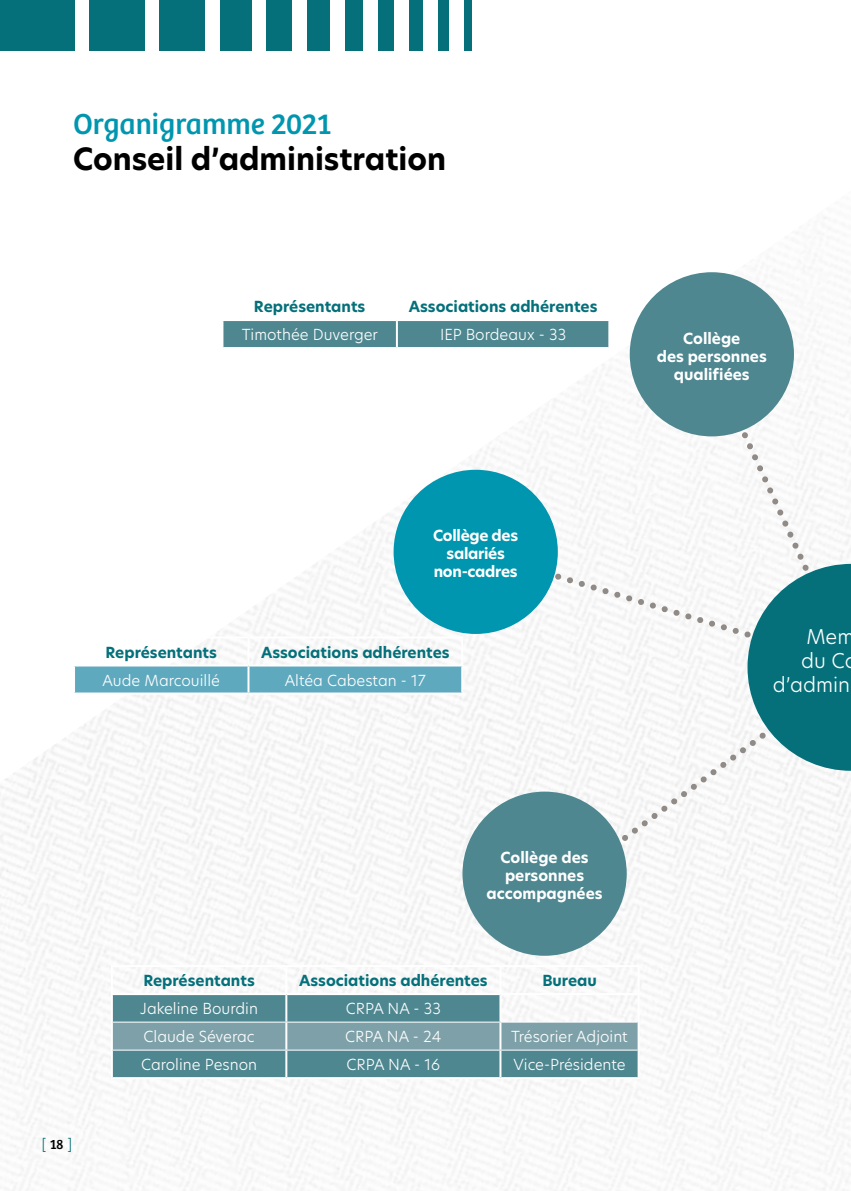
<style>
.page{position:relative;width:851px;height:1191px;background:#fff}
.page>*{position:absolute;margin:0;border:0;box-sizing:border-box;transform-origin:0 0}
.t1{font:700 30px "Hero New";color:#000}
.t2{font:30px "Bree";color:#0096af}
.t3{font:300 20px "Hero New";color:#fff}
.t4{font:300 15px "Hero New";color:#fff}
.t5{font:700 15px "Hero New";color:#05707a}
.t6{font:700 15px/18px "Hero New";color:#fff;text-align:center}
.t7{font:700 15px/18px "Hero New";letter-spacing:-.02em;color:#fff;text-align:center}
.t8{font:300 14px "Hero New";color:#05707a}
.s1{font-family:"Bree";font-weight:400;color:#000}
</style>
<div class="page">
<img style="left:0;top:217px;width:850px;height:974px">
<svg style="left:586px;top:771px;width:263px;height:97px"></svg>
<svg style="left:706px;top:360px;width:144px;height:198px"></svg>
<div style="left:89px;top:0;width:56px;height:50px;background:#05707a"></div>
<div style="left:160px;top:0;width:45px;height:50px;background:#05707a"></div>
<div style="left:220px;top:0;width:31px;height:50px;background:#05707a"></div>
<div style="left:266px;top:0;width:25px;height:50px;background:#05707a"></div>
<div style="left:307px;top:0;width:23px;height:50px;background:#05707a"></div>
<div style="left:345px;top:0;width:17px;height:50px;background:#05707a"></div>
<div style="left:378px;top:0;width:15px;height:50px;background:#05707a"></div>
<div style="left:409px;top:0;width:13px;height:50px;background:#05707a"></div>
<div style="left:438px;top:0;width:10px;height:50px;background:#05707a"></div>
<div style="left:464px;top:0;width:8px;height:50px;background:#05707a"></div>
<div style="left:0;top:0;width:74px;height:50px;background:#05707a"></div>
<div style="left:393px;top:470px;width:164px;height:164px;background:#0096af;border-radius:50%"></div>
<div style="left:75px;top:666px;width:386px;height:26px;background:#5fa9bf"></div>
<hr style="left:73px;top:636px;width:175px;height:2px;background:#fff">
<hr style="left:73px;top:638px;width:2px;height:26px;background:#fff">
<hr style="left:248px;top:636px;width:215px;height:2px;background:#fff">
<hr style="left:247px;top:638px;width:2px;height:26px;background:#fff">
<hr style="left:461px;top:638px;width:2px;height:26px;background:#fff">
<hr style="left:73px;top:664px;width:175px;height:2px;background:#fff">
<hr style="left:73px;top:666px;width:2px;height:26px;background:#fff">
<hr style="left:248px;top:664px;width:215px;height:2px;background:#fff">
<hr style="left:247px;top:666px;width:2px;height:26px;background:#fff">
<hr style="left:461px;top:666px;width:2px;height:26px;background:#fff">
<hr style="left:73px;top:692px;width:175px;height:2px;background:#fff">
<hr style="left:248px;top:692px;width:215px;height:2px;background:#fff">
<div style="left:462px;top:791px;width:164px;height:164px;background:#4e8790;border-radius:50%"></div>
<svg style="left:113px;top:995px;width:524px;height:82px;background:#66979f"></svg>
<div style="left:113px;top:1022px;width:524px;height:27px;background:#7ea1a9"></div>
<hr style="left:111px;top:965px;width:175px;height:2px;background:#fff">
<hr style="left:111px;top:967px;width:2px;height:26px;background:#fff">
<hr style="left:286px;top:965px;width:214px;height:2px;background:#fff">
<hr style="left:285px;top:967px;width:2px;height:26px;background:#fff">
<hr style="left:500px;top:965px;width:139px;height:2px;background:#fff">
<hr style="left:499px;top:967px;width:2px;height:26px;background:#fff">
<hr style="left:637px;top:967px;width:2px;height:26px;background:#fff">
<hr style="left:111px;top:993px;width:175px;height:2px;background:#fff">
<hr style="left:111px;top:995px;width:2px;height:27px;background:#fff">
<hr style="left:286px;top:993px;width:214px;height:2px;background:#fff">
<hr style="left:285px;top:995px;width:2px;height:26px;background:#fff">
<hr style="left:500px;top:993px;width:139px;height:2px;background:#fff">
<hr style="left:499px;top:995px;width:2px;height:26px;background:#fff">
<hr style="left:637px;top:995px;width:2px;height:27px;background:#fff">
<hr style="left:111px;top:1022px;width:2px;height:28px;background:#fff">
<hr style="left:285px;top:1022px;width:2px;height:27px;background:#fff">
<hr style="left:499px;top:1022px;width:2px;height:27px;background:#fff">
<hr style="left:637px;top:1022px;width:2px;height:28px;background:#fff">
<hr style="left:111px;top:1050px;width:2px;height:27px;background:#fff">
<hr style="left:285px;top:1050px;width:2px;height:27px;background:#fff">
<hr style="left:499px;top:1050px;width:2px;height:27px;background:#fff">
<hr style="left:637px;top:1050px;width:2px;height:27px;background:#fff">
<hr style="left:111px;top:1077px;width:175px;height:2px;background:#fff">
<hr style="left:286px;top:1077px;width:214px;height:2px;background:#fff">
<hr style="left:500px;top:1077px;width:139px;height:2px;background:#fff">
<hr style="left:113px;top:1021px;width:173px;height:1px;background:#fff">
<hr style="left:286px;top:1021px;width:214px;height:1px;background:#fff">
<hr style="left:500px;top:1021px;width:137px;height:1px;background:#fff">
<hr style="left:113px;top:1049px;width:173px;height:1px;background:#fff">
<hr style="left:286px;top:1049px;width:214px;height:1px;background:#fff">
<hr style="left:500px;top:1049px;width:137px;height:1px;background:#fff">
<div style="left:629px;top:272px;width:164px;height:164px;background:#4e8790;border-radius:50%"></div>
<div style="left:223px;top:321px;width:385px;height:26px;background:#4e8790"></div>
<hr style="left:221px;top:291px;width:176px;height:2px;background:#fff">
<hr style="left:221px;top:293px;width:2px;height:26px;background:#fff">
<hr style="left:397px;top:291px;width:213px;height:2px;background:#fff">
<hr style="left:396px;top:293px;width:2px;height:26px;background:#fff">
<hr style="left:608px;top:293px;width:2px;height:26px;background:#fff">
<hr style="left:221px;top:319px;width:176px;height:2px;background:#fff">
<hr style="left:221px;top:321px;width:2px;height:26px;background:#fff">
<hr style="left:397px;top:319px;width:213px;height:2px;background:#fff">
<hr style="left:396px;top:321px;width:2px;height:26px;background:#fff">
<hr style="left:608px;top:321px;width:2px;height:26px;background:#fff">
<hr style="left:221px;top:347px;width:176px;height:2px;background:#fff">
<hr style="left:397px;top:347px;width:213px;height:2px;background:#fff">
<svg style="left:514px;top:558px;width:337px;height:213px"></svg>
<h1 class="t2" style="left:73px;top:101px;width:259px">Organigramme 2021</h1>
<h1 class="t1" style="left:73px;top:138px;width:374px">Conseil d’administration</h1>
<p class="t5" style="left:254px;top:296px;width:113px">Représentants</p>
<p class="t5" style="left:408px;top:296px;width:190px">Associations adhérentes</p>
<p class="t4" style="left:242px;top:324px;width:138px">Timothée Duverger</p>
<p class="t4" style="left:440px;top:324px;width:128px">IEP Bordeaux - 33</p>
<p class="t7" style="left:433px;top:527px;width:86px">Collège des salariés non-cadres</p>
<p class="t5" style="left:105px;top:642px;width:113px">Représentants</p>
<p class="t5" style="left:261px;top:642px;width:190px">Associations adhérentes</p>
<p class="t4" style="left:102px;top:670px;width:119px">Aude Marcouillé</p>
<p class="t4" style="left:285px;top:670px;width:143px">Altéa Cabestan - 17</p>
<p class="t6" style="left:656px;top:329px;width:112px">Collège<br>des personnes qualifiées</p>
<h2 class="t3" style="left:806px;top:622px;width:49px">Mem</h2>
<h2 class="t3" style="left:801px;top:646px;width:45px">du C</h2>
<h2 class="t3" style="left:772px;top:670px;width:79px">d’admin</h2>
<p class="t8" style="left:42px;top:1134px;width:32px">[ <span class="s1">18</span> ]</p>
<p class="t6" style="left:486px;top:848px;width:117px">Collège des personnes accompagnées</p>
<p class="t5" style="left:143px;top:970px;width:113px">Représentants</p>
<p class="t5" style="left:299px;top:970px;width:190px">Associations adhérentes</p>
<p class="t5" style="left:542px;top:970px;width:56px">Bureau</p>
<p class="t4" style="left:140px;top:998px;width:119px">Jakeline Bourdin</p>
<p class="t4" style="left:346px;top:998px;width:96px">CRPA NA - 33</p>
<p class="t4" style="left:144px;top:1026px;width:112px">Claude Séverac</p>
<p class="t4" style="left:345px;top:1026px;width:98px">CRPA NA - 24</p>
<p class="t4" style="left:511px;top:1026px;width:118px">Trésorier Adjoint</p>
<p class="t4" style="left:141px;top:1054px;width:117px">Caroline Pesnon</p>
<p class="t4" style="left:346px;top:1054px;width:95px">CRPA NA - 16</p>
<p class="t4" style="left:513px;top:1054px;width:114px">Vice-Présidente</p>
</div>
